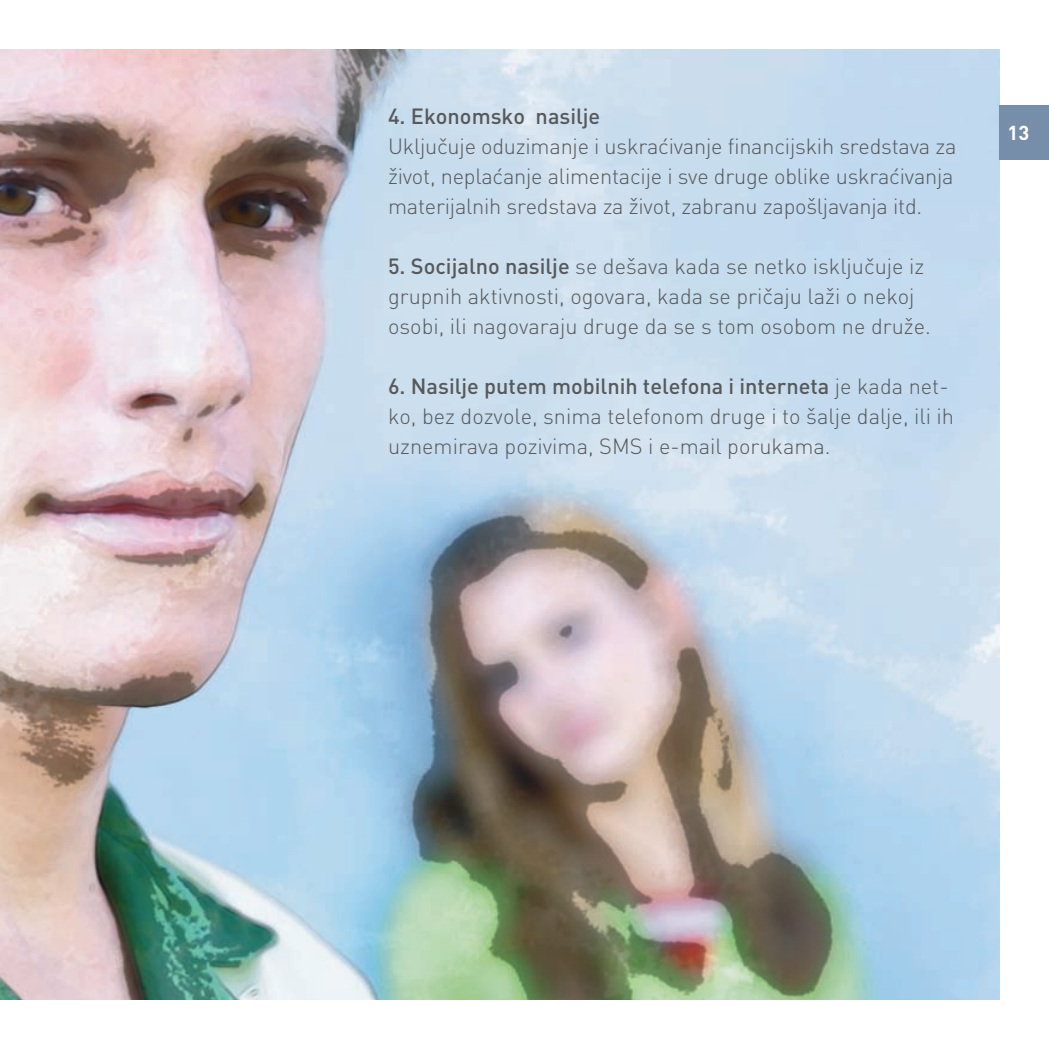
<style>
.page{position:relative;width:1049px;height:1049px;background:#fff}
.page>*{position:absolute;margin:0;border:0;box-sizing:border-box;transform-origin:0 0}
.t1{font:300 21.75px/30px "CDIN";color:#57585a}
.t2{font:500 21.75px "CDIN";color:#57585a}
.t3{font:700 20px "CDIN";color:#fff}
.s1{font-weight:500}
</style>
<div class="page">
<img style="left:0;top:50px;width:999px;height:949px">
<div style="left:999px;top:106px;width:50px;height:54px;background:#768ea9"></div>
<p class="t2" style="left:388px;top:109px;width:214px">4. Ekonomsko nasilje</p>
<p class="t1" style="left:388px;top:134px;width:570px">Uključuje oduzimanje i uskraćivanje financijskih sredstava za život, neplaćanje alimentacije i sve druge oblike uskraćivanja materijalnih sredstava za život, zabranu zapošljavanja itd.</p>
<p class="t1" style="left:388px;top:254px;width:544px"><span class="s1">5. Socijalno nasilje</span> se dešava kada se netko isključuje iz grupnih aktivnosti, ogovara, kada se pričaju laži o nekoj osobi, ili nagovaraju druge da se s tom osobom ne druže.</p>
<p class="t1" style="left:388px;top:374px;width:567px"><span class="s1">6. Nasilje putem mobilnih telefona i interneta</span> je kada net&shy;ko, bez dozvole, snima telefonom druge i to šalje dalje, ili ih uznemirava pozivima, SMS i e-mail porukama.</p>
<p class="t3" style="left:1007px;top:126px;width:23px">13</p>
</div>
